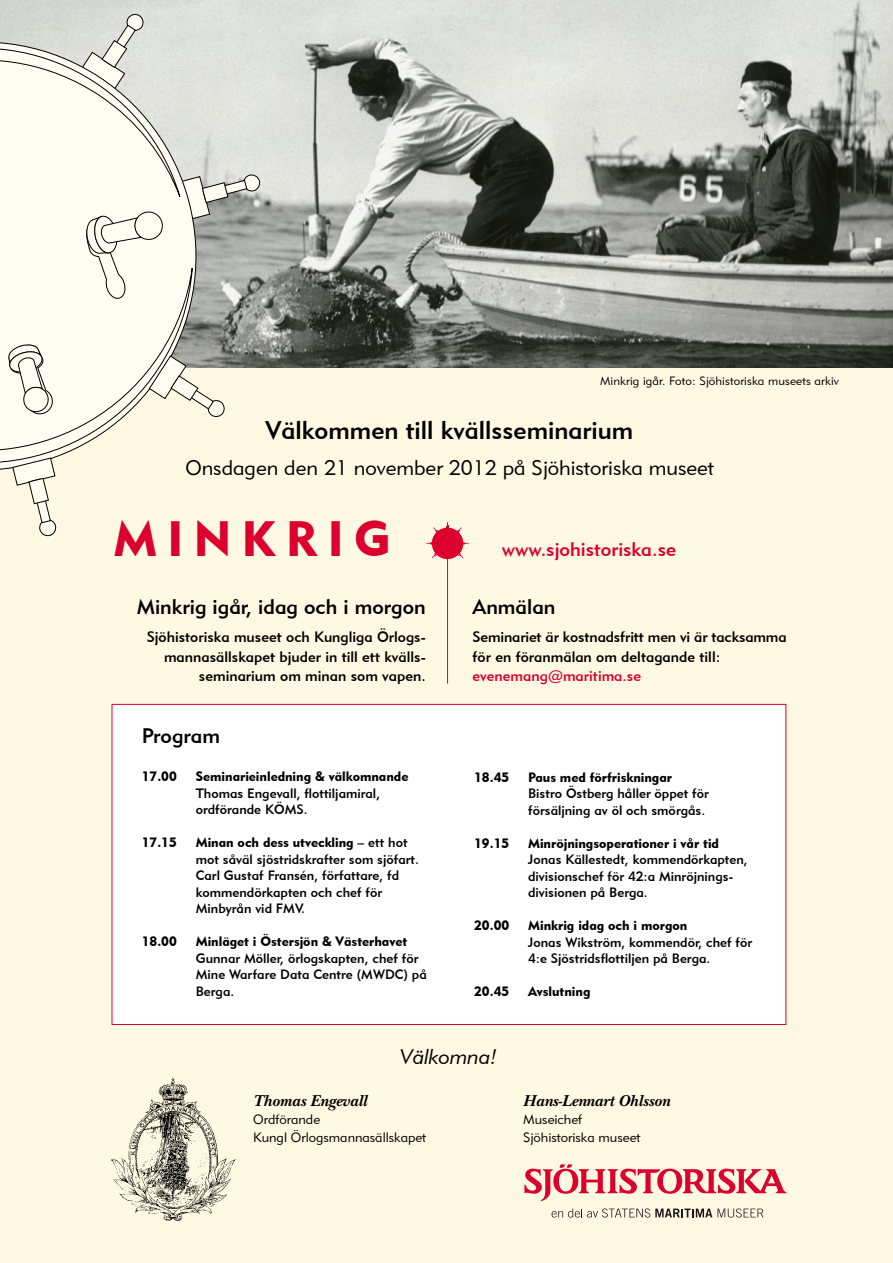
<style>
.page{position:relative;width:893px;height:1263px;background:#fff9e3}
.page>*{position:absolute;margin:0;border:0;box-sizing:border-box;transform-origin:0 0}
.t1{font:49.5px "Geometric 415 BT Black A";letter-spacing:.2em;color:#dc002e}
.t2{font:25.5px "Geometric 415 BT Medium A";color:#000}
.t3{font:21px "Geometric 415 BT Lite A";color:#000}
.t4{font:21px "Geometric 415 BT Medium A";color:#000}
.t5{font:21px "Geometric 415 BT Lite Italic A";color:#000}
.t6{font:19.5px "Geometric 415 BT Medium A";color:#dc002e}
.t7{font:italic 700 16.5px "New Baskerville";color:#000}
.t8{font:15px/19.5px "Geometric 415 BT Medium A";color:#000;text-align:right}
.t9{font:15px "Geometric 415 BT Medium A";color:#dc002e}
.t10{font:13.5px/16.5px "Geometric 415 BT Medium A";color:#000}
.t11{font:13.5px "Geometric 415 BT Black A";color:#000}
.t12{font:13.5px "Geometric 415 BT Lite A";color:#000}
.t13{font:12px "Geometric 415 BT Lite A";letter-spacing:.01em;color:#000}
.s1{font-family:"Geometric 415 BT Medium A"}
</style>
<div class="page">
<svg style="left:552px;top:1208px;width:211px;height:9px"></svg>
<svg style="left:524px;top:1164px;width:263px;height:37px"></svg>
<img style="left:110px;top:1077px;width:126px;height:144px">
<img style="left:0;top:0;width:893px;height:368px">
<svg style="left:426px;top:522px;width:43px;height:37px"></svg>
<hr style="left:447px;top:542px;width:1px;height:142px;background:#dc002e">
<div style="left:112px;top:704px;width:674px;height:321px;background:#fff;border:1px solid #dc002e"></div>
<svg style="left:0;top:13px;width:260px;height:524px"></svg>
<p class="t13" style="left:600px;top:374px;width:240px">Minkrig igår. Foto: Sjöhistoriska museets arkiv</p>
<h2 class="t2" style="left:266px;top:414px;width:369px">Välkommen till kvällsseminarium</h2>
<h3 class="t3" style="left:185px;top:455px;width:530px">Onsdagen den 21 november 2012 på Sjöhistoriska museet</h3>
<h1 class="t1" style="left:113px;top:508px;width:279px">MINKRIG</h1>
<h3 class="t4" style="left:137px;top:593px;width:290px">Minkrig igår, idag och i morgon</h3>
<p class="t8" style="left:147px;top:627px;width:281px">Sjöhistoriska museet och Kungliga Örlogs&shy;mannasällskapet bjuder in till ett kvälls&shy;seminarium om minan som vapen.</p>
<h3 class="t4" style="left:142px;top:723px;width:80px">Program</h3>
<p class="t11" style="left:142px;top:768px;width:37px">17.00</p>
<p class="t11" style="left:196px;top:768px;width:214px">Seminarieinledning &amp; välkomnande</p>
<p class="t10" style="left:196px;top:785px;width:186px">Thomas Engevall, flottiljamiral, ordförande KÖMS.</p>
<p class="t11" style="left:142px;top:834px;width:37px">17.15</p>
<p class="t11" style="left:196px;top:834px;width:213px">Minan och dess utveckling <span class="s1">– ett hot</span></p>
<p class="t10" style="left:196px;top:851px;width:225px">mot såväl sjöstridskrafter som sjöfart.<br>Carl Gustaf Fransén, författare, fd kommendörkapten och chef för<br>Minbyrån vid FMV.</p>
<p class="t11" style="left:142px;top:933px;width:37px">18.00</p>
<p class="t11" style="left:196px;top:933px;width:213px">Minläget i Östersjön &amp; Västerhavet</p>
<p class="t10" style="left:196px;top:950px;width:233px">Gunnar Möller, örlogskapten, chef för<br>Mine Warfare Data Centre (MWDC) på<br>Berga.</p>
<h3 class="t6" style="left:502px;top:537px;width:176px">www.sjohistoriska.se</h3>
<h3 class="t4" style="left:472px;top:593px;width:85px">Anmälan</h3>
<p class="t8" style="left:472px;top:627px;width:316px;text-align:left">Seminariet är kostnadsfritt men vi är tacksamma för en föranmälan om deltagande till:</p>
<p class="t9" style="left:472px;top:667px;width:170px">evenemang@maritima.se</p>
<p class="t11" style="left:474px;top:768px;width:37px">18.45</p>
<p class="t11" style="left:528px;top:768px;width:146px">Paus med förfriskningar</p>
<p class="t10" style="left:528px;top:785px;width:182px">Bistro Östberg håller öppet för försäljning av öl och smörgås.</p>
<p class="t11" style="left:474px;top:834px;width:37px">19.15</p>
<p class="t11" style="left:528px;top:834px;width:192px">Minröjningsoperationer i vår tid</p>
<p class="t10" style="left:528px;top:851px;width:221px">Jonas Källestedt, kommendörkapten, divisionschef för 42:a Minröjnings&shy;divisionen på Berga.</p>
<p class="t11" style="left:474px;top:917px;width:37px">20.00</p>
<p class="t11" style="left:528px;top:917px;width:161px">Minkrig idag och i morgon</p>
<p class="t10" style="left:528px;top:933px;width:226px">Jonas Wikström, kommendör, chef för<br>4:e Sjöstridsflottiljen på Berga.</p>
<p class="t11" style="left:474px;top:983px;width:37px">20.45</p>
<p class="t11" style="left:528px;top:983px;width:64px">Avslutning</p>
<h3 class="t5" style="left:400px;top:1044px;width:98px">Välkomna!</h3>
<p class="t7" style="left:253px;top:1091px;width:115px">Thomas Engevall</p>
<p class="t7" style="left:523px;top:1091px;width:148px">Hans-Lennart Ohlsson</p>
<p class="t12" style="left:253px;top:1111px;width:69px">Ordförande</p>
<p class="t12" style="left:523px;top:1111px;width:61px">Museichef</p>
<p class="t12" style="left:253px;top:1129px;width:175px">Kungl Örlogsmannasällskapet</p>
<p class="t12" style="left:523px;top:1129px;width:119px">Sjöhistoriska museet</p>
</div>
